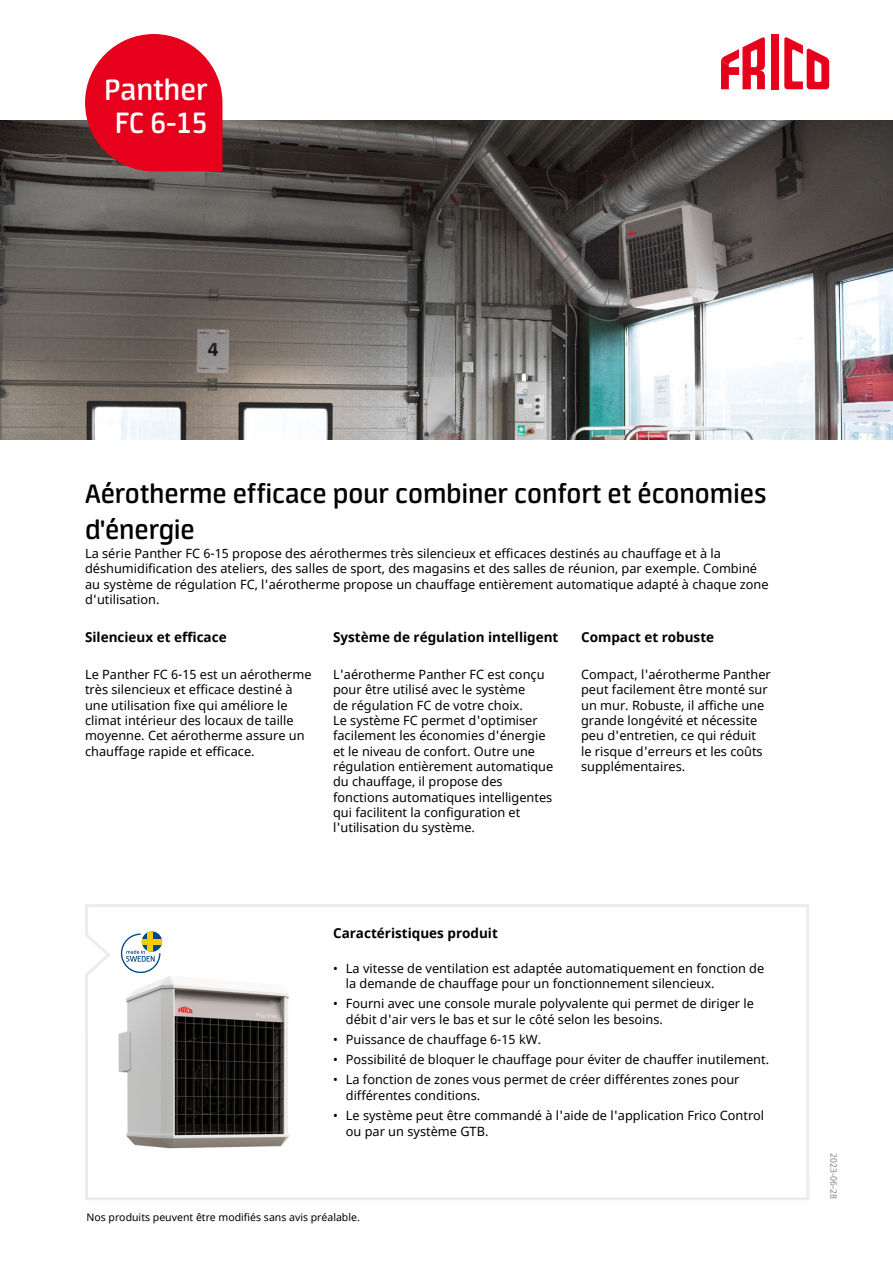
<style>
.page{position:relative;width:893px;height:1263px;background:#fff}
.page>*{position:absolute;margin:0;border:0;box-sizing:border-box;transform-origin:0 0}
.t1{font:600 33px/33px "Neuron";color:#fff;text-align:center}
.t2{font:600 30px/36px "Neuron";color:#000}
.t3{font:700 13.5px "Noto Sans";color:#000}
.t4{font:12.75px/15.3px "Noto Sans";color:#000}
.t5{font:10.5px "Noto Sans";color:#000}
.t6{font:9px "Noto Sans";color:#878988}
</style>
<div class="page">
<img style="left:0;top:121px;width:893px;height:319px">
<svg style="left:85px;top:34px;width:137px;height:137px;background:#e11f35"></svg>
<div style="left:771px;top:34px;width:7px;height:55px;background:#e7001b"></div>
<svg style="left:784px;top:37px;width:45px;height:52px"></svg>
<svg style="left:721px;top:37px;width:44px;height:52px"></svg>
<svg style="left:85px;top:904px;width:724px;height:296px"></svg>
<h1 class="t1" style="left:105px;top:73px;width:104px">Panther<br>FC 6-15</h1>
<h2 class="t2" style="left:85px;top:476px;width:683px">Aérotherme efficace pour combiner confort et économies d'énergie</h2>
<p class="t4" style="left:85px;top:546px;width:685px">La série Panther FC 6-15 propose des aérothermes très silencieux et efficaces destinés au chauffage et à la déshumidification des ateliers, des salles de sport, des magasins et des salles de réunion, par exemple. Combiné au système de régulation FC, l'aérotherme propose un chauffage entièrement automatique adapté à chaque zone d'utilisation.</p>
<p class="t3" style="left:85px;top:627px;width:143px">Silencieux et efficace</p>
<p class="t3" style="left:333px;top:627px;width:227px">Système de régulation intelligent</p>
<p class="t3" style="left:581px;top:627px;width:135px">Compact et robuste</p>
<p class="t4" style="left:85px;top:667px;width:228px">Le Panther FC 6-15 est un aérotherme très silencieux et efficace destiné à une utilisation fixe qui améliore le climat intérieur des locaux de taille moyenne. Cet aérotherme assure un chauffage rapide et efficace.</p>
<p class="t4" style="left:333px;top:667px;width:222px">L'aérotherme Panther FC est conçu pour être utilisé avec le système<br>de régulation FC de votre choix.<br>Le système FC permet d'optimiser facilement les économies d'énergie et le niveau de confort. Outre une régulation entièrement automatique du chauffage, il propose des fonctions automatiques intelligentes qui facilitent la configuration et l'utilisation du système.</p>
<p class="t4" style="left:581px;top:667px;width:191px">Compact, l'aérotherme Panther peut facilement être monté sur un mur. Robuste, il affiche une grande longévité et nécessite peu d'entretien, ce qui réduit<br>le risque d'erreurs et les coûts supplémentaires.</p>
<p class="t3" style="left:333px;top:924px;width:166px">Caractéristiques produit</p>
<p class="t4" style="left:346px;top:960px;width:420px;line-height:15.8px;text-indent:-13px">• La vitesse de ventilation est adaptée automatiquement en fonction de la demande de chauffage pour un fonctionnement silencieux.</p>
<p class="t4" style="left:346px;top:996px;width:410px;line-height:15.8px;text-indent:-13px">• Fourni avec une console murale polyvalente qui permet de diriger le débit d'air vers le bas et sur le côté selon les besoins.</p>
<p class="t4" style="left:333px;top:1032px;width:209px">• Puissance de chauffage 6-15 kW.</p>
<p class="t4" style="left:333px;top:1052px;width:437px">• Possibilité de bloquer le chauffage pour éviter de chauffer inutilement.</p>
<p class="t4" style="left:346px;top:1072px;width:395px;line-height:15.8px;text-indent:-13px">• La fonction de zones vous permet de créer différentes zones pour différentes conditions.</p>
<p class="t4" style="left:346px;top:1108px;width:420px;line-height:15.8px;text-indent:-13px">• Le système peut être commandé à l'aide de l'application Frico Control ou par un système GTB.</p>
<p class="t5" style="left:87px;top:1210px;width:275px">Nos produits peuvent être modifiés sans avis préalable.</p>
<p class="t6" style="left:840px;top:1153px;width:47px;rotate:90deg">2023-06-28</p>
</div>
